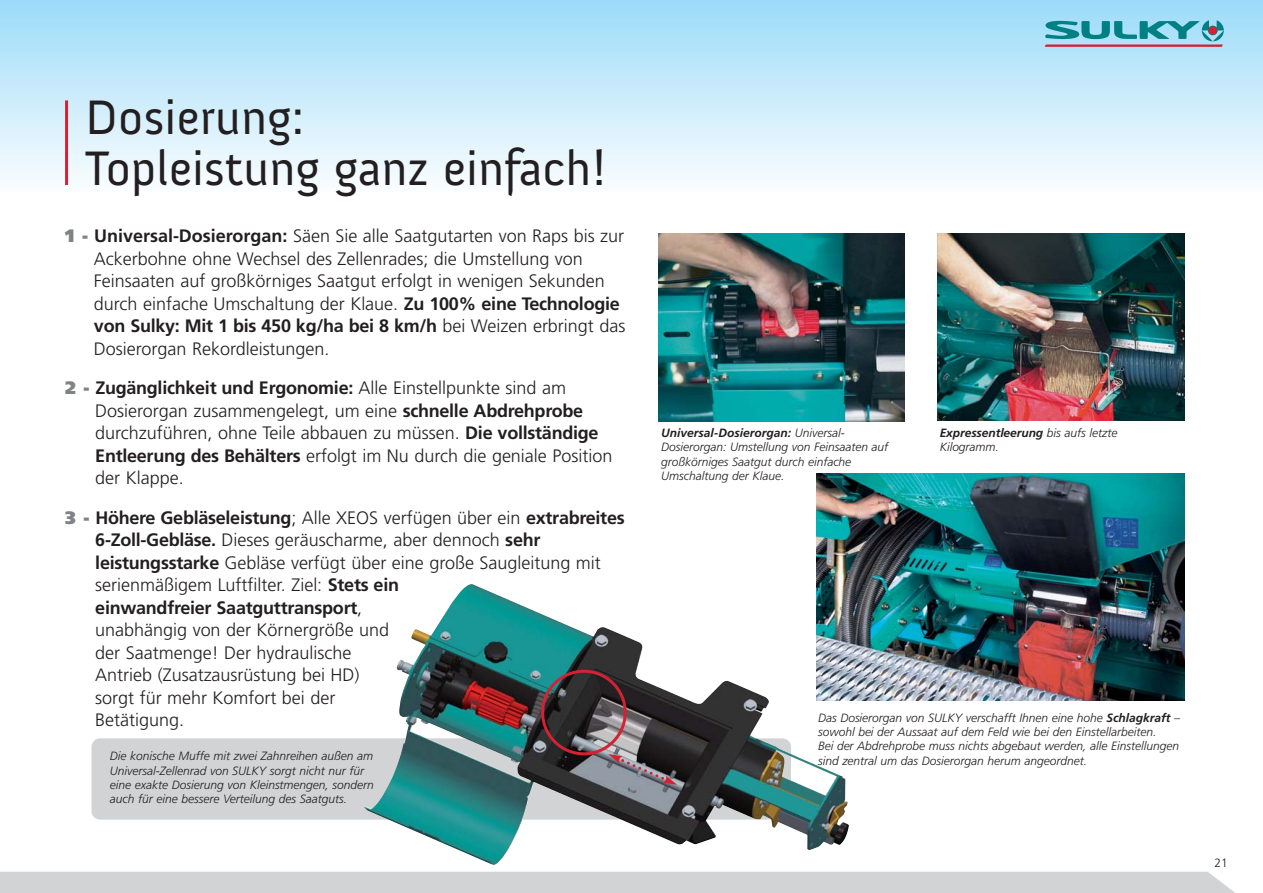
<style>
.page{position:relative;width:1263px;height:893px;background:#fff}
.page>*{position:absolute;margin:0;border:0;box-sizing:border-box;transform-origin:0 0}
.t1{font:49.5px/51px "Anivers";color:#231f20}
.t2{font:300 18px/22.5px "Frutiger";color:#231f20}
.t3{font:italic 300 12px/14.4px "Frutiger";color:#231f20}
.t4{font:300 12px "Frutiger";color:#231f20}
.s1{font-weight:900;color:#808285}
.s2{font-weight:700}
</style>
<div class="page">
<div style="left:92px;top:738px;width:699px;height:82px;background:#d1d3d4;border-radius:9px"></div>
<img style="left:816px;top:473px;width:369px;height:228px">
<div style="left:0;top:0;width:1263px;height:191px;background:linear-gradient(to bottom,#9bdbf9,#fafdff)"></div>
<svg style="left:1045px;top:20px;width:179px;height:27px;background:#74adbe"></svg>
<div style="left:0;top:872px;width:1235px;height:21px;background:#d1d3d4"></div>
<hr style="left:65px;top:100px;width:3px;height:85px;background:#d22233">
<img style="left:938px;top:233px;width:246px;height:188px">
<img style="left:658px;top:234px;width:247px;height:187px">
<img style="left:364px;top:584px;width:485px;height:281px">
<svg style="left:541px;top:670px;width:136px;height:115px;background:#595255"></svg>
<h1 class="t1" style="left:85px;top:94px;width:523px">Dosierung:<br>Topleistung ganz einfach!</h1>
<p class="t2" style="left:94px;top:226px;width:533px;text-indent:-29px"><span class="s1">1 -</span> <span class="s2">Universal-Dosierorgan:</span> Säen Sie alle Saatgutarten von Raps bis zur Ackerbohne ohne Wechsel des Zellenrades; die Umstellung von Feinsaaten auf großkörniges Saatgut erfolgt in wenigen Sekunden durch einfache Umschaltung der Klaue. <span class="s2">Zu 100% eine Technologie von Sulky: Mit 1 bis 450 kg/ha bei 8 km/h</span> bei Weizen erbringt das Dosierorgan Rekordleistungen.</p>
<p class="t2" style="left:95px;top:378px;width:519px;text-indent:-30px"><span class="s1">2 -</span> <span class="s2">Zugänglichkeit und Ergonomie:</span> Alle Einstellpunkte sind am Dosierorgan zusammengelegt, um eine <span class="s2">schnelle Abdrehprobe </span>durchzuführen, ohne Teile abbauen zu müssen. <span class="s2">Die vollständige Entleerung des Behälters</span> erfolgt im Nu durch die geniale Position der Klappe.</p>
<p class="t2" style="left:95px;top:508px;width:531px;text-indent:-30px"><span class="s1">3 -</span> <span class="s2">Höhere Gebläseleistung</span>; Alle XEOS verfügen über ein <span class="s2">extrabreites 6-Zoll-Gebläse.</span> Dieses geräuscharme, aber dennoch <span class="s2">sehr leistungsstarke</span> Gebläse verfügt über eine große Saugleitung mit serienmäßigem Luftfilter. Ziel: <span class="s2">Stets ein<br>einwandfreier Saatguttransport</span>,<br>unabhängig von der Körnergröße und<br>der Saatmenge! Der hydraulische<br>Antrieb (Zusatzausrüstung bei HD)<br>sorgt für mehr Komfort bei der<br>Betätigung.</p>
<p class="t3" style="left:110px;top:750px;width:266px">Die konische Muffe mit zwei Zahnreihen außen am Universal-Zellenrad von SULKY sorgt nicht nur für eine exakte Dosierung von Kleinstmengen, sondern auch für eine bessere Verteilung des Saatguts.</p>
<p class="t3" style="left:661px;top:426px;width:229px"><span class="s2">Universal-Dosierorgan:</span> Universal-Dosierorgan: Umstellung von Feinsaaten auf großkörniges Saatgut durch einfache Umschaltung der Klaue.</p>
<p class="t3" style="left:940px;top:426px;width:179px"><span class="s2">Expressentleerung</span> bis aufs letzte<br>Kilogramm.</p>
<p class="t3" style="left:818px;top:711px;width:363px">Das Dosierorgan von SULKY verschafft Ihnen eine hohe <span class="s2">Schlagkraft</span> – sowohl bei der Aussaat auf dem Feld wie bei den Einstellarbeiten.<br>Bei der Abdrehprobe muss nichts abgebaut werden, alle Einstellungen sind zentral um das Dosierorgan herum angeordnet.</p>
<p class="t4" style="left:1214px;top:858px;width:15px">21</p>
</div>
